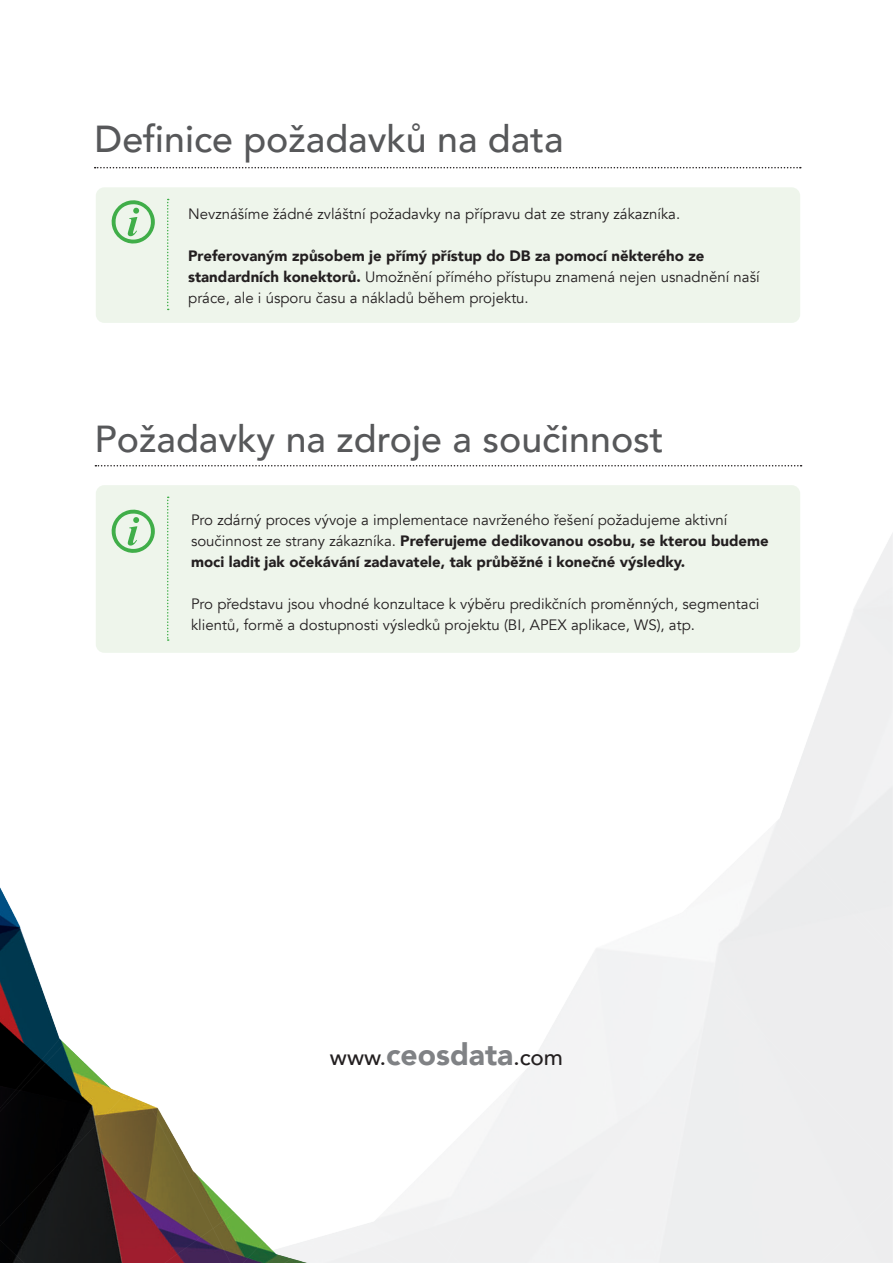
<style>
.page{position:relative;width:893px;height:1263px;background:#fff}
.page>*{position:absolute;margin:0;border:0;box-sizing:border-box;transform-origin:0 0}
.t1{font:500 37.5px "Avenir";color:#57585a}
.t2{font:500 22.5px "Avenir";color:#231f20}
.t3{font:15px/21px "Avenir";color:#231f20}
.t4{font:900 15px/21px "Avenir";color:#231f20}
.s1{font-weight:900}
.s2{font-weight:400}
.s3{font-weight:900;font-size:30px;color:#808285}
</style>
<div class="page">
<img style="left:0;top:887px;width:476px;height:376px">
<div style="left:96px;top:187px;width:704px;height:136px;background:#eef5eb;border-radius:9px"></div>
<svg style="left:167px;top:199px;width:2px;height:111px"></svg>
<div style="left:96px;top:485px;width:704px;height:168px;background:#eef5eb;border-radius:9px"></div>
<svg style="left:167px;top:497px;width:2px;height:144px"></svg>
<svg style="left:95px;top:167px;width:706px;height:1px"></svg>
<svg style="left:95px;top:465px;width:707px;height:1px"></svg>
<svg style="left:111px;top:200px;width:44px;height:44px"></svg>
<svg style="left:111px;top:509px;width:44px;height:44px"></svg>
<h1 class="t1" style="left:95px;top:107px;width:471px">Definice požadavků na data</h1>
<p class="t3" style="left:188px;top:203px;width:494px">Nevznášíme žádné zvláštní požadavky na přípravu dat ze strany zákazníka.</p>
<p class="t3" style="left:188px;top:245px;width:573px"><span class="s1">Preferovaným způsobem je přímý přístup do DB za pomocí některého ze standardních konektorů.</span> Umožnění přímého přístupu znamená nejen usnadnění naší práce, ale i úsporu času a nákladů během projektu.</p>
<h1 class="t1" style="left:95px;top:407px;width:571px">Požadavky na zdroje a součinnost</h1>
<p class="t4" style="left:191px;top:508px;width:579px"><span class="s2">Pro zdárný proces vývoje a implementace navrženého řešení požadujeme aktivní součinnost ze strany zákazníka.</span> Preferujeme dedikovanou osobu, se kterou budeme moci ladit jak očekávání zadavatele, tak průběžné i konečné výsledky.</p>
<p class="t3" style="left:191px;top:593px;width:570px">Pro představu jsou vhodné konzultace k výběru predikčních proměnných, segmentaci klientů, formě a dostupnosti výsledků projektu (BI, APEX aplikace, WS), atp.</p>
<h2 class="t2" style="left:330px;top:1038px;width:235px">www.<span class="s3">ceosdata</span>.com</h2>
</div>
